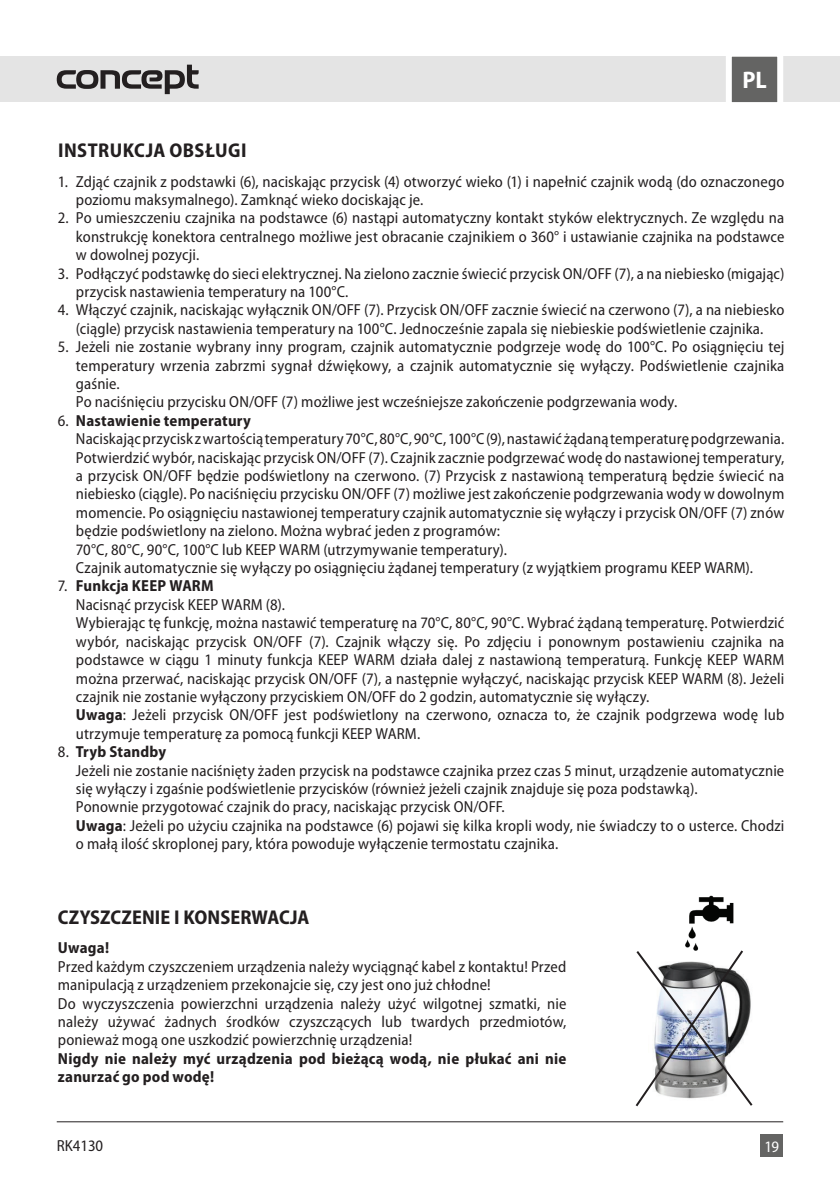
<style>
.page{position:relative;width:840px;height:1191px;background:#fff}
.page>*{position:absolute;margin:0;border:0;box-sizing:border-box;transform-origin:0 0}
.t1{font:700 semi-condensed 24px "Myriad Pro";color:#fff}
.t2{font:700 semi-condensed 20px "Myriad Pro";letter-spacing:.01em;color:#231f20}
.t3{font:semi-condensed 16px/18.4px "Myriad Pro";letter-spacing:.01em;color:#231f20}
.t4{font:700 semi-condensed 16px/18.4px "Myriad Pro";letter-spacing:.015em;color:#231f20}
.t5{font:semi-condensed 16px "Myriad Pro";color:#fff}
.s1{font-weight:700}
</style>
<div class="page">
<div style="left:0;top:57px;width:839px;height:45px;background:#e4e4e4"></div>
<div style="left:760px;top:1134px;width:22px;height:23px;background:#646463"></div>
<svg style="left:57px;top:65px;width:141px;height:29px"></svg>
<svg style="left:722px;top:56px;width:63px;height:47px;background:#909090"></svg>
<hr style="left:57px;top:1121px;width:725px;height:1px;background:#231f20">
<img style="left:685px;top:895px;width:49px;height:53px">
<svg style="left:635px;top:948px;width:118px;height:159px"></svg>
<h1 class="t1" style="left:742px;top:67px;width:26px">PL</h1>
<p class="t2" style="left:58px;top:139px;width:190px">INSTRUKCJA OBSŁUGI</p>
<p class="t3" style="left:76px;top:172px;width:709px;text-indent:-18px">1. Zdjąć czajnik z podstawki (6), naciskając przycisk (4) otworzyć wieko (1) i napełnić czajnik wodą (do oznaczonego poziomu maksymalnego). Zamknąć wieko dociskając je.</p>
<p class="t3" style="left:76px;top:209px;width:709px;text-align:justify;text-indent:-18px">2. Po umieszczeniu czajnika na podstawce (6) nastąpi automatyczny kontakt styków elektrycznych. Ze względu na konstrukcję konektora centralnego możliwe jest obracanie czajnikiem o 360° i ustawianie czajnika na podstawce w dowolnej pozycji.</p>
<p class="t3" style="left:76px;top:264px;width:709px;text-indent:-18px">3. Podłączyć podstawkę do sieci elektrycznej. Na zielono zacznie świecić przycisk ON/OFF (7), a na niebiesko (migając) przycisk nastawienia temperatury na 100°C.</p>
<p class="t3" style="left:58px;top:301px;width:727px;text-align:center">4. Włączyć czajnik, naciskając wyłącznik ON/OFF (7). Przycisk ON/OFF zacznie świecić na czerwono (7), a na niebiesko (ciągle) przycisk nastawienia temperatury na 100°C. Jednocześnie zapala się niebieskie podświetlenie czajnika.</p>
<p class="t3" style="left:76px;top:338px;width:709px;text-indent:-18px">5. Jeżeli nie zostanie wybrany inny program, czajnik automatycznie podgrzeje wodę do 100°C. Po osiągnięciu tej temperatury wrzenia zabrzmi sygnał dźwiękowy, a czajnik automatycznie się wyłączy. Podświetlenie czajnika gaśnie.<br>Po naciśnięciu przycisku ON/OFF (7) możliwe jest wcześniejsze zakończenie podgrzewania wody.</p>
<p class="t3" style="left:76px;top:411px;width:709px;text-indent:-18px">6. <span class="s1">Nastawienie temperatury<br></span>Naciskając przycisk z wartością temperatury 70°C, 80°C, 90°C, 100°C (9), nastawić żądaną temperaturę podgrzewania.<br>Potwierdzić wybór, naciskając przycisk ON/OFF (7). Czajnik zacznie podgrzewać wodę do nastawionej temperatury, a przycisk ON/OFF będzie podświetlony na czerwono. (7) Przycisk z nastawioną temperaturą będzie świecić na niebiesko (ciągle). Po naciśnięciu przycisku ON/OFF (7) możliwe jest zakończenie podgrzewania wody w dowolnym momencie. Po osiągnięciu nastawionej temperatury czajnik automatycznie się wyłączy i przycisk ON/OFF (7) znów będzie podświetlony na zielono. Można wybrać jeden z programów:<br>70°C, 80°C, 90°C, 100°C lub KEEP WARM (utrzymywanie temperatury).<br>Czajnik automatycznie się wyłączy po osiągnięciu żądanej temperatury (z wyjątkiem programu KEEP WARM).</p>
<p class="t3" style="left:76px;top:577px;width:709px;text-indent:-18px">7. <span class="s1">Funkcja KEEP WARM<br></span>Nacisnąć przycisk KEEP WARM (8).<br>Wybierając tę funkcję, można nastawić temperaturę na 70°C, 80°C, 90°C. Wybrać żądaną temperaturę. Potwierdzić wybór, naciskając przycisk ON/OFF (7). Czajnik włączy się. Po zdjęciu i ponownym postawieniu czajnika na podstawce w ciągu 1 minuty funkcja KEEP WARM działa dalej z nastawioną temperaturą. Funkcję KEEP WARM można przerwać, naciskając przycisk ON/OFF (7), a następnie wyłączyć, naciskając przycisk KEEP WARM (8). Jeżeli czajnik nie zostanie wyłączony przyciskiem ON/OFF do 2 godzin, automatycznie się wyłączy.<br><span class="s1">Uwaga</span>: Jeżeli przycisk ON/OFF jest podświetlony na czerwono, oznacza to, że czajnik podgrzewa wodę lub utrzymuje temperaturę za pomocą funkcji KEEP WARM.</p>
<p class="t3" style="left:76px;top:743px;width:709px;text-indent:-18px">8. <span class="s1">Tryb Standby<br></span>Jeżeli nie zostanie naciśnięty żaden przycisk na podstawce czajnika przez czas 5 minut, urządzenie automatycznie się wyłączy i zgaśnie podświetlenie przycisków (również jeżeli czajnik znajduje się poza podstawką).<br>Ponownie przygotować czajnik do pracy, naciskając przycisk ON/OFF.<br><span class="s1">Uwaga</span>: Jeżeli po użyciu czajnika na podstawce (6) pojawi się kilka kropli wody, nie świadczy to o usterce. Chodzi o małą ilość skroplonej pary, która powoduje wyłączenie termostatu czajnika.</p>
<p class="t2" style="left:58px;top:905px;width:253px">CZYSZCZENIE I KONSERWACJA</p>
<p class="t4" style="left:58px;top:939px;width:53px">Uwaga!</p>
<p class="t3" style="left:58px;top:957px;width:510px">Przed każdym czyszczeniem urządzenia należy wyciągnąć kabel z kontaktu! Przed manipulacją z urządzeniem przekonajcie się, czy jest ono już chłodne!<br>Do wyczyszczenia powierzchni urządzenia należy użyć wilgotnej szmatki, nie należy używać żadnych środków czyszczących lub twardych przedmiotów, ponieważ mogą one uszkodzić powierzchnię urządzenia!</p>
<p class="t4" style="left:58px;top:1049px;width:509px">Nigdy nie należy myć urządzenia pod bieżącą wodą, nie płukać ani nie zanurzać go pod wodę!</p>
<p class="t3" style="left:57px;top:1136px;width:48px">RK4130</p>
<p class="t5" style="left:764px;top:1138px;width:16px">19</p>
</div>
